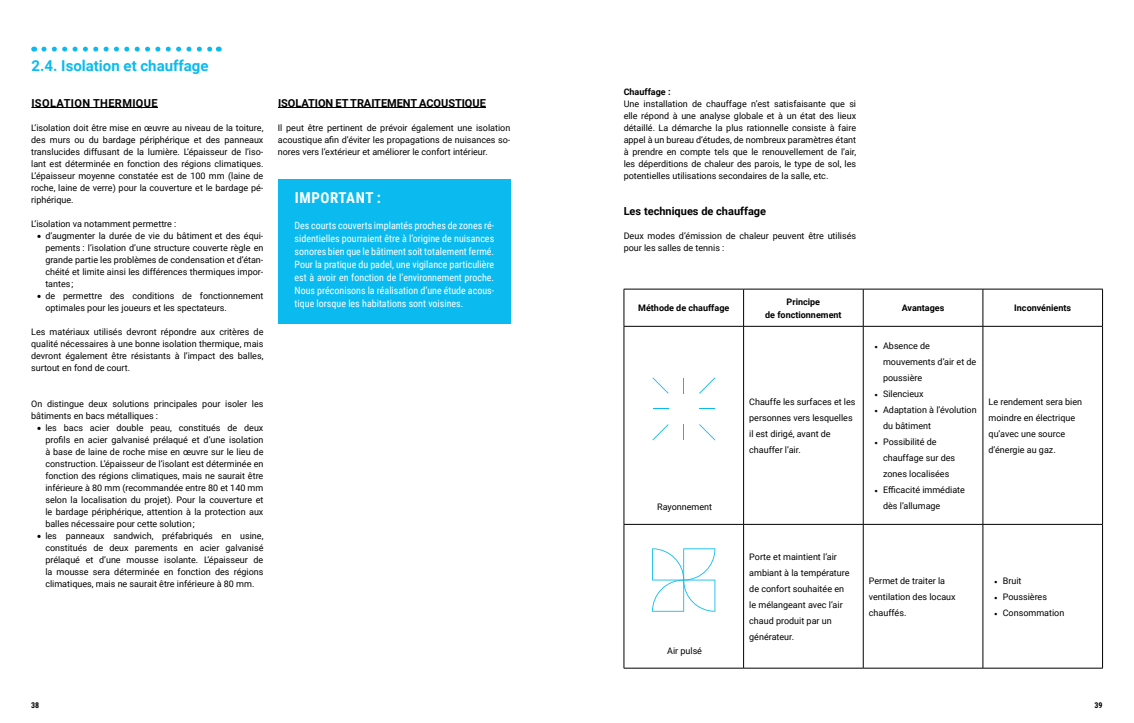
<style>
.page{position:relative;width:1134px;height:723px;background:#fff}
.page>*{position:absolute;margin:0;border:0;box-sizing:border-box;transform-origin:0 0}
.t1{font:700 15px "Roboto";color:#0bbbef}
.t2{font:700 15px "Roboto Condensed";letter-spacing:.035em;color:#fff}
.t3{font:700 11px "Roboto";color:#000}
.t4{font:700 11px "Roboto";letter-spacing:.035em;color:#000}
.t5{font:10px/13px "Roboto Condensed";color:#fff;text-align:justify}
.t6{font:9px/12px "Roboto";color:#000}
.t7{font:700 9px/13px "Roboto";color:#000;text-align:center}
.t8{font:700 8px "Roboto Condensed";color:#000}
.s1{font-family:"Minion Pro";font-size:12px}
.s2{font-family:"Minion Pro"}
</style>
<div class="page">
<hr style="left:31px;top:107px;width:127px;height:1px;background:#000">
<hr style="left:278px;top:107px;width:208px;height:1px;background:#000">
<div style="left:278px;top:179px;width:232px;height:144px;background:#0bbbef"></div>
<hr style="left:624px;top:289px;width:120px;height:1px;background:#000">
<hr style="left:624px;top:289px;width:1px;height:37px;background:#000">
<hr style="left:744px;top:289px;width:119px;height:1px;background:#000">
<hr style="left:743px;top:289px;width:1px;height:37px;background:#000">
<hr style="left:863px;top:289px;width:120px;height:1px;background:#000">
<hr style="left:863px;top:289px;width:1px;height:37px;background:#000">
<hr style="left:983px;top:289px;width:120px;height:1px;background:#000">
<hr style="left:983px;top:289px;width:1px;height:37px;background:#000">
<hr style="left:1102px;top:289px;width:1px;height:37px;background:#000">
<hr style="left:624px;top:326px;width:120px;height:1px;background:#000">
<hr style="left:624px;top:327px;width:1px;height:197px;background:#000">
<hr style="left:744px;top:326px;width:119px;height:1px;background:#000">
<hr style="left:743px;top:327px;width:1px;height:197px;background:#000">
<hr style="left:863px;top:326px;width:120px;height:1px;background:#000">
<hr style="left:863px;top:327px;width:1px;height:197px;background:#000">
<hr style="left:983px;top:326px;width:120px;height:1px;background:#000">
<hr style="left:983px;top:327px;width:1px;height:197px;background:#000">
<hr style="left:1102px;top:327px;width:1px;height:197px;background:#000">
<hr style="left:624px;top:524px;width:120px;height:1px;background:#000">
<hr style="left:624px;top:525px;width:1px;height:143px;background:#000">
<hr style="left:744px;top:524px;width:119px;height:1px;background:#000">
<hr style="left:743px;top:525px;width:1px;height:143px;background:#000">
<hr style="left:863px;top:524px;width:120px;height:1px;background:#000">
<hr style="left:863px;top:525px;width:1px;height:143px;background:#000">
<hr style="left:983px;top:524px;width:120px;height:1px;background:#000">
<hr style="left:983px;top:525px;width:1px;height:143px;background:#000">
<hr style="left:1102px;top:525px;width:1px;height:143px;background:#000">
<hr style="left:624px;top:668px;width:120px;height:1px;background:#000">
<hr style="left:744px;top:668px;width:119px;height:1px;background:#000">
<hr style="left:863px;top:668px;width:120px;height:1px;background:#000">
<hr style="left:983px;top:668px;width:120px;height:1px;background:#000">
<svg style="left:652px;top:548px;width:63px;height:64px"></svg>
<svg style="left:699px;top:408px;width:16px;height:1px"></svg>
<svg style="left:653px;top:408px;width:15px;height:1px"></svg>
<svg style="left:683px;top:424px;width:1px;height:16px"></svg>
<svg style="left:683px;top:378px;width:1px;height:15px"></svg>
<svg style="left:699px;top:377px;width:16px;height:17px"></svg>
<svg style="left:699px;top:424px;width:16px;height:16px"></svg>
<svg style="left:652px;top:424px;width:17px;height:16px"></svg>
<svg style="left:652px;top:377px;width:17px;height:17px"></svg>
<svg style="left:44px;top:47px;width:175px;height:5px"></svg>
<h1 class="t1" style="left:32px;top:55px;width:178px">2.4. Isolation et chauffage</h1>
<p class="t4" style="left:31px;top:95px;width:128px">ISOLATION THERMIQUE</p>
<p class="t6" style="left:31px;top:121px;width:234px;text-align:justify">L’isolation doit être mise en œuvre au niveau de la toiture, des murs ou du bardage périphérique et des panneaux translucides diffusant de la lumière. L’épaisseur de l’iso&shy;lant est déterminée en fonction des régions climatiques.<br>L’épaisseur moyenne constatée est de 100 mm (laine de roche, laine de verre) pour la couverture et le bardage pé&shy;riphérique.</p>
<p class="t6" style="left:31px;top:217px;width:147px">L’isolation va notamment permettre :</p>
<p class="t6" style="left:45px;top:229px;width:220px;text-align:justify;text-indent:-9px"><span class="s1">•</span> d’augmenter la durée de vie du bâtiment et des équi&shy;pements : l’isolation d’une structure couverte règle en grande partie les problèmes de condensation et d’étan&shy;chéité et limite ainsi les différences thermiques impor&shy;tantes ;</p>
<p class="t6" style="left:45px;top:289px;width:220px;text-indent:-9px"><span class="s1">•</span> de permettre des conditions de fonctionnement optimales pour les joueurs et les spectateurs.</p>
<p class="t6" style="left:31px;top:325px;width:234px;text-align:justify">Les matériaux utilisés devront répondre aux critères de qualité nécessaires à une bonne isolation thermique, mais devront également être résistants à l’impact des balles, surtout en fond de court.</p>
<p class="t6" style="left:31px;top:397px;width:234px">On distingue deux solutions principales pour isoler les bâtiments en bacs métalliques :</p>
<p class="t6" style="left:45px;top:421px;width:220px;text-align:justify;text-indent:-9px"><span class="s1">•</span> les bacs acier double peau, constitués de deux profils en acier galvanisé prélaqué et d’une isolation à base de laine de roche mise en œuvre sur le lieu de construction. L’épaisseur de l’isolant est déterminée en fonction des régions climatiques, mais ne saurait être inférieure à 80 mm (recommandée entre 80 et 140 mm selon la localisation du projet). Pour la couverture et le bardage périphérique, attention à la protection aux balles nécessaire pour cette solution ;</p>
<p class="t6" style="left:45px;top:529px;width:220px;text-align:justify;text-indent:-9px"><span class="s1">•</span> les panneaux sandwich, préfabriqués en usine, constitués de deux parements en acier galvanisé prélaqué et d’une mousse isolante. L’épaisseur de la mousse sera déterminée en fonction des régions climatiques, mais ne saurait être inférieure à 80 mm.</p>
<p class="t3" style="left:278px;top:95px;width:209px">ISOLATION ET TRAITEMENT ACOUSTIQUE</p>
<p class="t6" style="left:278px;top:121px;width:234px;text-align:justify">Il peut être pertinent de prévoir également une isolation acoustique afin d’éviter les propagations de nuisances so&shy;nores vers l’extérieur et améliorer le confort intérieur.</p>
<h1 class="t2" style="left:295px;top:187px;width:88px">IMPORTANT :</h1>
<p class="t5" style="left:295px;top:218px;width:201px">Des courts couverts implantés proches de zones ré&shy;sidentielles pourraient être à l’origine de nuisances sonores bien que le bâtiment soit totalement fermé.<br>Pour la pratique du padel, une vigilance particulière est à avoir en fonction de l’environnement proche.<br>Nous préconisons la réalisation d’une étude acous&shy;tique lorsque les habitations sont voisines.</p>
<p class="t7" style="left:624px;top:85px;width:48px">Chauffage :</p>
<p class="t6" style="left:624px;top:97px;width:234px;text-align:justify">Une installation de chauffage n’est satisfaisante que si elle répond à une analyse globale et à un état des lieux détaillé. La démarche la plus rationnelle consiste à faire appel à un bureau d’études, de nombreux paramètres étant à prendre en compte tels que le renouvellement de l’air, les déperditions de chaleur des parois, le type de sol, les potentielles utilisations secondaires de la salle, etc.</p>
<p class="t3" style="left:624px;top:203px;width:144px">Les techniques de chauffage</p>
<p class="t6" style="left:624px;top:229px;width:234px">Deux modes d’émission de chaleur peuvent être utilisés pour les salles de tennis :</p>
<p class="t7" style="left:638px;top:301px;width:93px">Méthode de chauffage</p>
<p class="t7" style="left:765px;top:294px;width:78px">Principe<br>de fonctionnement</p>
<p class="t7" style="left:902px;top:301px;width:44px">Avantages</p>
<p class="t7" style="left:1014px;top:301px;width:58px">Inconvénients</p>
<p class="t6" style="left:657px;top:501px;width:56px">Rayonnement</p>
<p class="t6" style="left:667px;top:644px;width:36px">Air pulsé</p>
<p class="t6" style="left:749px;top:393px;width:108px;line-height:16px">Chauffe les surfaces et les personnes vers lesquelles il est dirigé, avant de chauffer l’air.</p>
<p class="t6" style="left:883px;top:337px;width:95px;line-height:16px;text-indent:-9px"><span class="s2">•</span> Absence de mouvements d’air et de poussière</p>
<p class="t6" style="left:874px;top:387px;width:51px"><span class="s2">•</span> Silencieux</p>
<p class="t6" style="left:883px;top:401px;width:95px;line-height:16px;text-indent:-9px"><span class="s2">•</span> Adaptation à l’évolution du bâtiment</p>
<p class="t6" style="left:883px;top:433px;width:74px;line-height:16px;text-indent:-9px"><span class="s2">•</span> Possibilité de chauffage sur des zones localisées</p>
<p class="t6" style="left:883px;top:481px;width:83px;line-height:16px;text-indent:-9px"><span class="s2">•</span> Efficacité immédiate dès l’allumage</p>
<p class="t6" style="left:988px;top:393px;width:95px;line-height:16px">Le rendement sera bien moindre en électrique qu’avec une source d’énergie au gaz.</p>
<p class="t6" style="left:749px;top:548px;width:102px;line-height:16px">Porte et maintient l’air ambiant à la température de confort souhaitée en le mélangeant avec l’air chaud produit par un générateur.</p>
<p class="t6" style="left:869px;top:572px;width:88px;line-height:16px">Permet de traiter la ventilation des locaux chauffés.</p>
<p class="t6" style="left:994px;top:574px;width:29px"><span class="s2">•</span> Bruit</p>
<p class="t6" style="left:994px;top:590px;width:54px"><span class="s2">•</span> Poussières</p>
<p class="t6" style="left:994px;top:606px;width:72px"><span class="s2">•</span> Consommation</p>
<p class="t8" style="left:31px;top:700px;width:10px">38</p>
<p class="t8" style="left:1094px;top:700px;width:10px">39</p>
</div>
